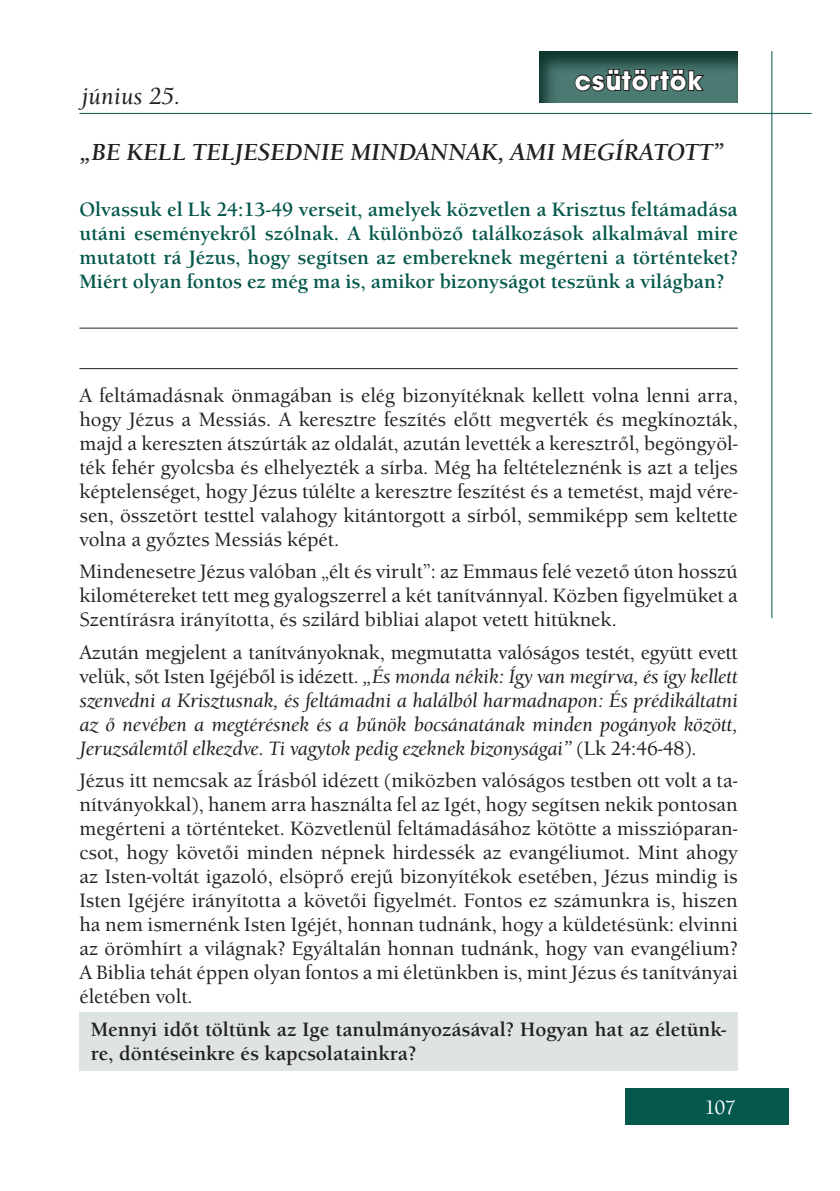
<style>
.page{position:relative;width:840px;height:1191px;background:#fff}
.page>*{position:absolute;margin:0;border:0;box-sizing:border-box;transform-origin:0 0}
.t1{font:700 28px "Avant Gar Got Itc TEE";letter-spacing:.04em;color:#fff}
.t2{font:italic 700 24px "Berkeley Old Sty Itc TEE";color:#231f20}
.t3{font:italic 500 24px "Berkeley Old Sty Itc TEE";color:#231f20}
.t4{font:500 20px/24px "Berkeley Old Sty Itc TEE";color:#231f20;text-align:justify}
.t5{font:italic 500 20px/24px "Berkeley Old Sty Itc TEE";letter-spacing:-.01em;color:#231f20;text-align:justify}
.t6{font:700 20px/24px "Berkeley Old Sty Itc TEE";color:#05584c;text-align:justify}
.t7{font:700 20px/24px "Berkeley Old Sty Itc TEE";color:#231f20}
.t8{font:500 20px "Berkeley Old Sty Itc TEE";color:#fff}
.s1{font-style:normal}
</style>
<div class="page">
<div style="left:624px;top:1089px;width:164px;height:36px;background:#05584c"></div>
<hr style="left:79px;top:113px;width:732px;height:1px;background:#05584c">
<hr style="left:771px;top:51px;width:1px;height:567px;background:#05584c">
<div style="left:79px;top:1012px;width:658px;height:58px;background:#dee4e3"></div>
<svg style="left:539px;top:51px;width:199px;height:52px;background:#356059"></svg>
<svg style="left:573px;top:68px;width:133px;height:25px;background:#39534f"></svg>
<hr style="left:79px;top:328px;width:658px;height:1px;background:#231f20">
<hr style="left:79px;top:368px;width:658px;height:1px;background:#231f20">
<p class="t3" style="left:81px;top:82px;width:100px">június 25.</p>
<h1 class="t1" style="left:574px;top:63px;width:128px">csütörtök</h1>
<p class="t2" style="left:79px;top:137px;width:644px">„BE KELL TELJESEDNIE MINDANNAK, AMI MEGÍRATOTT”</p>
<p class="t6" style="left:79px;top:198px;width:659px">Olvassuk el Lk 24:13-49 verseit, amelyek közvetlen a Krisztus feltámadása utáni eseményekről szólnak. A különböző találkozások alkalmával mire mutatott rá Jézus, hogy segítsen az embereknek megérteni a történteket?<br>Miért olyan fontos ez még ma is, amikor bizonyságot teszünk a világban?</p>
<p class="t4" style="left:79px;top:383px;width:659px">A feltámadásnak önmagában is elég bizonyítéknak kellett volna lenni arra, hogy Jézus a Messiás. A keresztre feszítés előtt megverték és megkínozták, majd a kereszten átszúrták az oldalát, azután levették a keresztről, begöngyöl&shy;ték fehér gyolcsba és elhelyezték a sírba. Még ha feltételeznénk is azt a teljes képtelenséget, hogy Jézus túlélte a keresztre feszítést és a temetést, majd vére&shy;sen, összetört testtel valahogy kitántorgott a sírból, semmiképp sem keltette volna a győztes Messiás képét.</p>
<p class="t4" style="left:79px;top:560px;width:659px">Mindenesetre Jézus valóban „élt és virult”: az Emmaus felé vezető úton hosszú kilométereket tett meg gyalogszerrel a két tanítvánnyal. Közben figyelmüket a Szentírásra irányította, és szilárd bibliai alapot vetett hitüknek.</p>
<p class="t5" style="left:79px;top:640px;width:659px"><span class="s1">Azután megjelent a tanítványoknak, megmutatta valóságos testét, együtt evett velük, sőt Isten Igéjéből is idézett.</span> „És monda nékik: Így van megírva, és így kellett szenvedni a Krisztusnak, és feltámadni a halálból harmadnapon: És prédikáltatni az ő nevében a megtérésnek és a bűnök bocsánatának minden pogányok között, Jeruzsálemtől elkezdve. Ti vagytok pedig ezeknek bizonyságai” <span class="s1">(Lk 24:46-48).</span></p>
<p class="t4" style="left:79px;top:769px;width:659px">Jézus itt nemcsak az Írásból idézett (miközben valóságos testben ott volt a ta&shy;nítványokkal), hanem arra használta fel az Igét, hogy segítsen nekik pontosan megérteni a történteket. Közvetlenül feltámadásához kötötte a misszióparan&shy;csot, hogy követői minden népnek hirdessék az evangéliumot. Mint ahogy az Isten-voltát igazoló, elsöprő erejű bizonyítékok esetében, Jézus mindig is Isten Igéjére irányította a követői figyelmét. Fontos ez számunkra is, hiszen ha nem ismernénk Isten Igéjét, honnan tudnánk, hogy a küldetésünk: elvinni az örömhírt a világnak? Egyáltalán honnan tudnánk, hogy van evangélium?<br>A Biblia tehát éppen olyan fontos a mi életünkben is, mint Jézus és tanítványai életében volt.</p>
<p class="t7" style="left:91px;top:1017px;width:636px">Mennyi időt töltünk az Ige tanulmányozásával? Hogyan hat az életünk&shy;re, döntéseinkre és kapcsolatainkra?</p>
<p class="t8" style="left:704px;top:1096px;width:33px">107</p>
</div>
